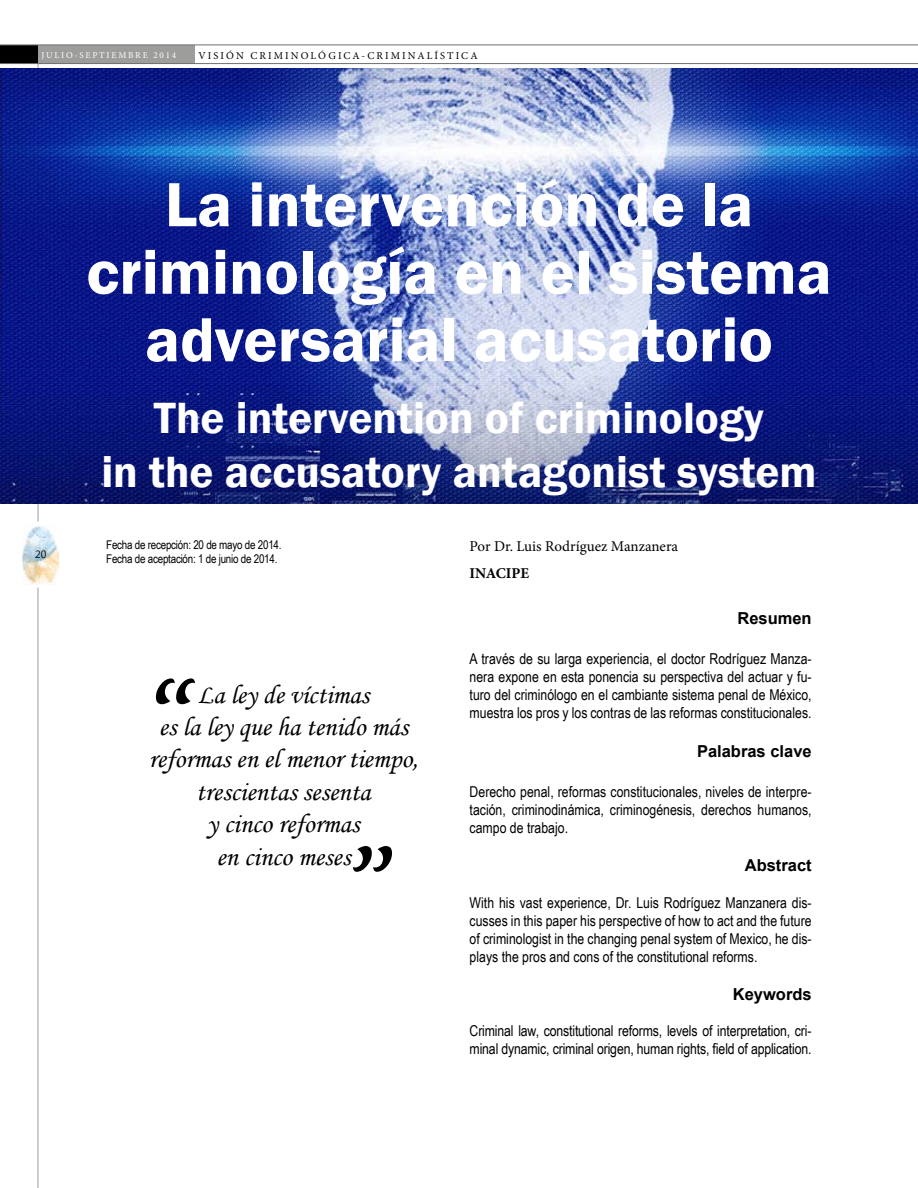
<style>
.page{position:relative;width:918px;height:1188px;background:#fff}
.page>*{position:absolute;margin:0;border:0;box-sizing:border-box;transform-origin:0 0}
.t1{font:italic 90px "Lucida Handwriting";color:#000}
.t2{font:600 64.5px/67.5px "Franklin Gothic";color:#fff;text-align:center}
.t3{font:600 45px/54px "Franklin Gothic";color:#fff;text-align:center}
.t4{font:27px/32.4px "Monotype Corsiva";color:#000;text-align:center}
.t5{font:700 16.5px "Arial";color:#000}
.t6{font:15px/18px "Arial Narrow";color:#000;text-align:justify}
.t7{font:15px "Minion Pro";color:#000}
.t8{font:700 15px "Minion Pro";letter-spacing:-.005em;color:#000}
.t9{font:12px/14.4px "Arial Narrow";letter-spacing:-.02em;color:#000}
.t10{font:10.5px "Minion Pro";letter-spacing:.2em;color:#000}
.t11{font:10.5px "Segoe UI";color:#000}
.t12{font:9px "Minion Pro";letter-spacing:.2em;color:#fff}
</style>
<div class="page">
<img style="left:22px;top:527px;width:37px;height:57px">
<div style="left:0;top:45px;width:38px;height:19px;background:#000"></div>
<div style="left:38px;top:45px;width:157px;height:19px;background:#9d9d9c"></div>
<hr style="left:38px;top:64px;width:1px;height:458px;background:#9d9d9c">
<hr style="left:0;top:63px;width:918px;height:1px;background:#706f6f">
<hr style="left:0;top:45px;width:918px;height:1px;background:#706f6f">
<hr style="left:38px;top:588px;width:1px;height:600px;background:#9d9d9c">
<img style="left:0;top:68px;width:918px;height:436px">
<p class="t12" style="left:41px;top:50px;width:136px">JULIO-SEPTIEMBRE 2014</p>
<p class="t10" style="left:198px;top:49px;width:281px">VISIÓN CRIMINOLÓGICA-CRIMINALÍSTICA</p>
<h2 class="t2" style="left:86px;top:172px;width:747px">La intervención de la criminología en el sistema adversarial acusatorio</h2>
<p class="t11" style="left:35px;top:547px;width:13px">20</p>
<h3 class="t3" style="left:101px;top:392px;width:717px">The intervention of criminology<br>in the accusatory antagonist system</h3>
<p class="t9" style="left:106px;top:537px;width:177px">Fecha de recepción: 20 de mayo de 2014.<br>Fecha de aceptación: 1 de junio de 2014.</p>
<h1 class="t1" style="left:142px;top:669px;width:47px">“</h1>
<h3 class="t4" style="left:149px;top:678px;width:271px">La ley de víctimas<br>es la ley que ha tenido más reformas en el menor tiempo, trescientas sesenta<br>y cinco reformas<br>en cinco meses</h3>
<h1 class="t1" style="left:340px;top:837px;width:47px">”</h1>
<p class="t7" style="left:470px;top:536px;width:210px">Por Dr. Luis Rodríguez Manzanera</p>
<p class="t8" style="left:470px;top:563px;width:61px">INACIPE</p>
<p class="t5" style="left:737px;top:607px;width:76px">Resumen</p>
<p class="t6" style="left:470px;top:649px;width:344px">A través de su larga experiencia, el doctor Rodríguez Manza&shy;nera expone en esta ponencia su perspectiva del actuar y fu&shy;turo del criminólogo en el cambiante sistema penal de México, muestra los pros y los contras de las reformas constitucionales.</p>
<p class="t5" style="left:697px;top:740px;width:116px">Palabras clave</p>
<p class="t6" style="left:470px;top:782px;width:344px">Derecho penal, reformas constitucionales, niveles de interpre&shy;tación, criminodinámica, criminogénesis, derechos humanos, campo de trabajo.</p>
<p class="t5" style="left:745px;top:854px;width:68px">Abstract</p>
<p class="t6" style="left:470px;top:894px;width:344px">With his vast experience, Dr. Luis Rodríguez Manzanera dis&shy;cusses in this paper his perspective of how to act and the future of criminologist in the changing penal system of Mexico, he dis&shy;plays the pros and cons of the constitutional reforms.</p>
<p class="t5" style="left:733px;top:983px;width:80px">Keywords</p>
<p class="t6" style="left:470px;top:1021px;width:343px">Criminal law, constitutional reforms, levels of interpretation, cri&shy;minal dynamic, criminal origen, human rights, field of application.</p>
</div>
